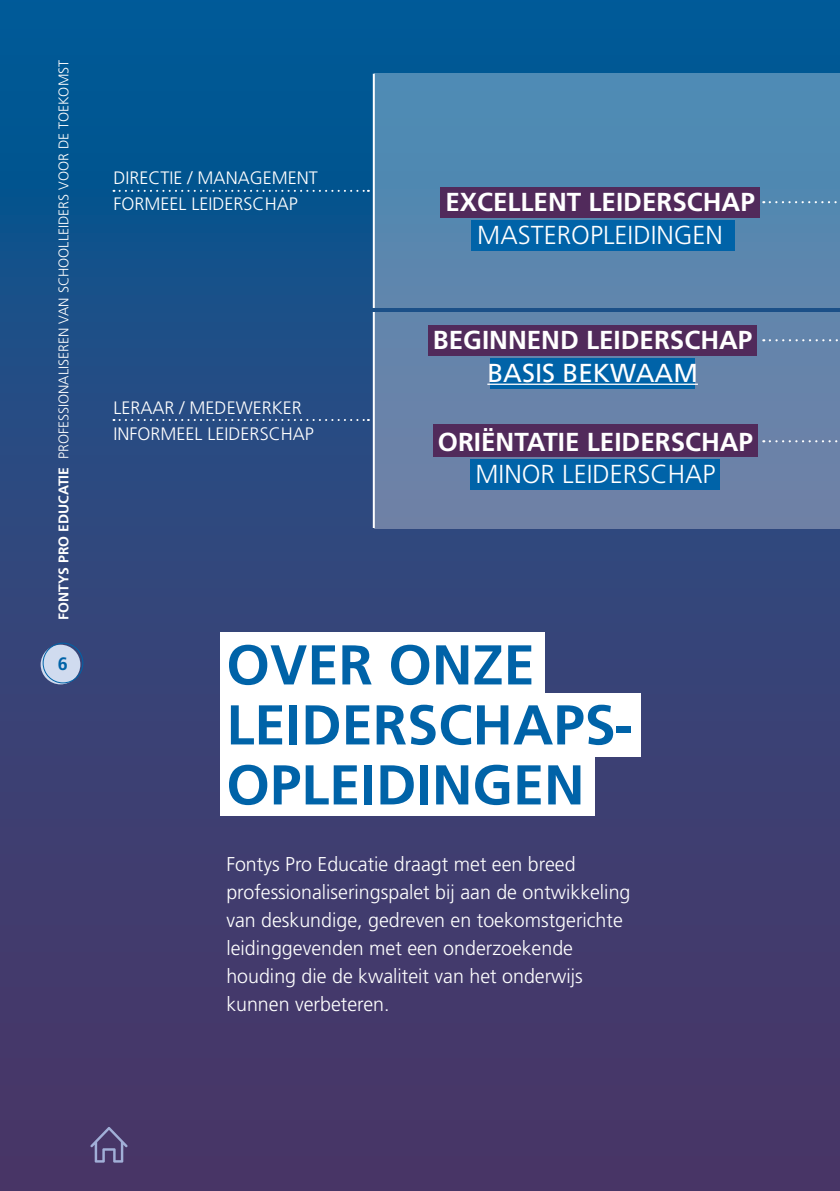
<style>
.page{position:relative;width:840px;height:1191px;background:#fff}
.page>*{position:absolute;margin:0;border:0;box-sizing:border-box;transform-origin:0 0}
.t1{font:700 56px/60px "Fontys Frutiger";color:#0063a8}
.t2{font:700 26px "Fontys Frutiger";color:#fff}
.t3{font:300 26px "Fontys Frutiger";color:#fff}
.t4{font:26px "Fontys Frutiger Roman";color:#fff}
.t5{font:300 20px/28px "Fontys Frutiger";color:#fff}
.t6{font:300 18px/26px "Fontys Frutiger";color:#fff}
.t7{font:700 18px "Fontys Frutiger";color:#0063a8}
.t8{font:300 14px "Fontys Frutiger";color:#fff}
.s1{font-weight:700}
</style>
<div class="page">
<div style="left:0;top:0;width:839px;height:1191px;background:linear-gradient(to bottom,#025a96,#553363)"></div>
<div style="left:373px;top:74px;width:466px;height:234px;background:linear-gradient(to bottom,#4a8cb5,#5e85ad)"></div>
<div style="left:373px;top:312px;width:466px;height:216px;background:#6983aa"></div>
<svg style="left:754px;top:19px;width:85px;height:532px"></svg>
<div style="left:41px;top:644px;width:39px;height:40px;background:#d0dbef;border-radius:50%"></div>
<div style="left:43px;top:642px;width:40px;height:41px;border:1px solid #0063a8;border-radius:50%"></div>
<div style="left:490px;top:358px;width:204px;height:31px;background:#0063a8"></div>
<div style="left:428px;top:325px;width:328px;height:30px;background:#512a5b"></div>
<hr style="left:487px;top:383px;width:210px;height:2px;background:#fff">
<div style="left:220px;top:632px;width:324px;height:64px;background:#fff"></div>
<div style="left:220px;top:693px;width:420px;height:63px;background:#fff"></div>
<div style="left:220px;top:752px;width:375px;height:64px;background:#fff"></div>
<div style="left:470px;top:220px;width:264px;height:31px;background:#0063a8"></div>
<div style="left:440px;top:187px;width:319px;height:30px;background:#512a5b"></div>
<div style="left:433px;top:425px;width:324px;height:32px;background:#512a5b"></div>
<div style="left:470px;top:459px;width:249px;height:31px;background:#0063a8"></div>
<svg style="left:769px;top:201px;width:71px;height:2px"></svg>
<svg style="left:769px;top:339px;width:71px;height:2px"></svg>
<svg style="left:769px;top:440px;width:71px;height:2px"></svg>
<hr style="left:372px;top:74px;width:2px;height:234px;background:#fff">
<hr style="left:372px;top:312px;width:2px;height:216px;background:#fff">
<svg style="left:113px;top:190px;width:256px;height:2px"></svg>
<svg style="left:113px;top:419px;width:256px;height:2px"></svg>
<svg style="left:90px;top:1126px;width:38px;height:36px"></svg>
<p class="t8" style="left:56px;top:620px;width:561px;rotate:-90deg"><span class="s1">FONTYS PRO EDUCATIE</span> PROFESSIONALISEREN VAN SCHOOLLEIDERS VOOR DE TOEKOMST</p>
<p class="t7" style="left:58px;top:653px;width:11px">6</p>
<p class="t6" style="left:113px;top:165px;width:206px">DIRECTIE / MANAGEMENT<br>FORMEEL LEIDERSCHAP</p>
<p class="t6" style="left:113px;top:395px;width:202px">LERAAR / MEDEWERKER<br>INFORMEEL LEIDERSCHAP</p>
<h2 class="t2" style="left:445px;top:187px;width:311px">EXCELLENT LEIDERSCHAP</h2>
<h2 class="t3" style="left:477px;top:220px;width:247px">MASTEROPLEIDINGEN</h2>
<h2 class="t2" style="left:432px;top:325px;width:321px">BEGINNEND LEIDERSCHAP</h2>
<h2 class="t4" style="left:487px;top:357px;width:212px">BASIS BEKWAAM</h2>
<h2 class="t2" style="left:437px;top:426px;width:317px">ORIËNTATIE LEIDERSCHAP</h2>
<h2 class="t3" style="left:475px;top:459px;width:241px">MINOR LEIDERSCHAP</h2>
<h1 class="t1" style="left:226px;top:634px;width:406px">OVER ONZE<br>LEIDERSCHAPS-<br>OPLEIDINGEN</h1>
<p class="t5" style="left:226px;top:850px;width:405px">Fontys Pro Educatie draagt met een breed professionaliseringspalet bij aan de ontwikkeling van deskundige, gedreven en toekomstgerichte leidinggevenden met een onderzoekende houding die de kwaliteit van het onderwijs kunnen verbeteren.</p>
</div>
